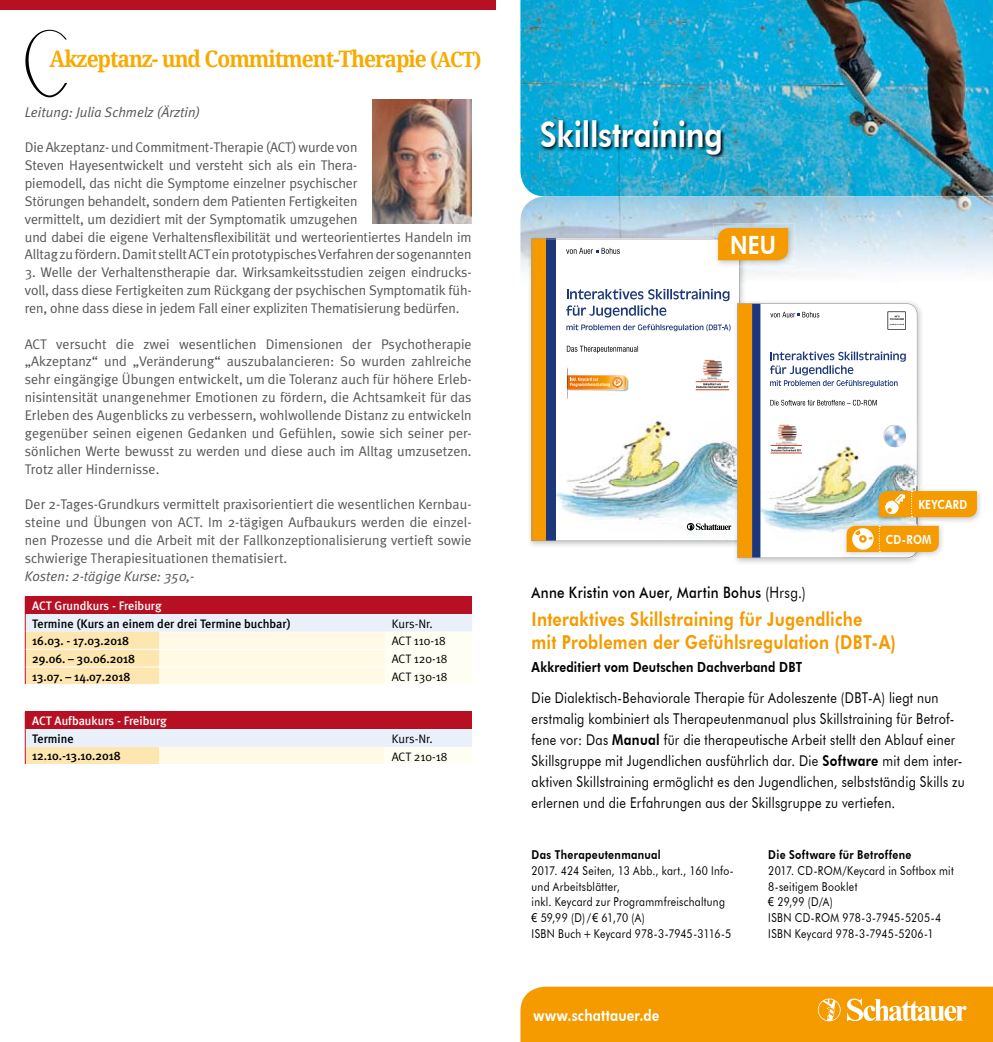
<style>
.page{position:relative;width:993px;height:1042px;background:#fff}
.page>*{position:absolute;margin:0;border:0;box-sizing:border-box;transform-origin:0 0}
.t1{font:800 35px "Futura BT";letter-spacing:-.005em;color:#fff;scale:.85 1}
.t2{font:800 25.2px "Futura BT";color:#fff;scale:.83 1}
.t3{font:700 22.75px "Droid Serif";letter-spacing:-.05em;color:#f8aa00;scale:.92 1}
.t4{font:800 19.25px/22.8px "Futura BT";letter-spacing:.015em;color:#f59b00;scale:.85 1}
.t5{font:500 15.75px "Futura BT";letter-spacing:.02em;color:#000;scale:.85 1}
.t6{font:800 15.75px "Futura BT";letter-spacing:.015em;color:#fff;scale:.85 1}
.t7{font:14.88px/21px "Futura BT";letter-spacing:.02em;color:#000;scale:.85 1}
.t8{font:14px/17.8px "Meta Plus Normal";letter-spacing:-.01em;color:#565655;text-align:justify}
.t9{font:italic 14px "Meta Plus Normal";color:#565655}
.t10{font:800 14px "Futura BT";letter-spacing:.02em;color:#000;scale:.85 1}
.t11{font:800 12.6px "Futura BT";letter-spacing:.02em;color:#fff;scale:.83 1}
.t12{font:12.25px/15.8px "Futura BT";letter-spacing:.025em;color:#000;scale:.85 1}
.t13{font:500 12.25px "Meta Plus";color:#000}
.t14{font:12.25px "Meta Plus Normal";color:#000}
.t15{font:800 12.25px "Futura BT";letter-spacing:.03em;color:#000;scale:.85 1}
.t16{font:500 12.25px "Meta Plus";color:#fff}
.s1{font-size:21px}
.s2{font-weight:400}
.s3{font-weight:800}
.s4{font-family:"Arial"}
</style>
<div class="page">
<div style="left:0;top:0;width:496px;height:10px;background:#b81023"></div>
<svg style="left:25px;top:596px;width:447px;height:88px;background:#ebc3b9"></svg>
<hr style="left:26px;top:649px;width:133px;height:1px;background:#fff">
<hr style="left:159px;top:649px;width:225px;height:1px;background:#fff">
<hr style="left:384px;top:649px;width:88px;height:1px;background:#fff">
<hr style="left:26px;top:666px;width:133px;height:1px;background:#fff">
<hr style="left:159px;top:666px;width:225px;height:1px;background:#fff">
<hr style="left:384px;top:666px;width:88px;height:1px;background:#fff">
<svg style="left:25px;top:711px;width:447px;height:53px;background:#dfa5a6"></svg>
<img style="left:520px;top:0;width:472px;height:280px">
<img style="left:539px;top:119px;width:185px;height:40px">
<img style="left:527px;top:234px;width:218px;height:312px">
<svg style="left:531px;top:239px;width:208px;height:302px"></svg>
<img style="left:732px;top:299px;width:7px;height:242px">
<img style="left:713px;top:223px;width:81px;height:44px">
<img style="left:713px;top:234px;width:32px;height:33px">
<img style="left:713px;top:239px;width:26px;height:28px">
<div style="left:717px;top:228px;width:70px;height:32px;background:#f59b00"></div>
<img style="left:976px;top:491px;width:4px;height:28px">
<svg style="left:737px;top:304px;width:239px;height:254px"></svg>
<svg style="left:520px;top:986px;width:473px;height:56px;background:#f5a110"></svg>
<svg style="left:25px;top:30px;width:42px;height:67px"></svg>
<img style="left:372px;top:99px;width:99px;height:124px">
<h3 class="t3" style="left:50px;top:43px;width:470px">Akzeptanz- und Commitment-Therapie <span class="s1">(ACT)</span></h3>
<p class="t9" style="left:25px;top:104px;width:177px">Leitung: Julia Schmelz (Ärztin)</p>
<p class="t8" style="left:25px;top:138px;width:448px;text-align:left">Die Akzeptanz- und Commitment-Therapie (ACT) wurde von<br>Steven Hayesentwickelt und versteht sich als ein Thera-<br>piemodell, das nicht die Symptome einzelner psychischer<br>Störungen behandelt, sondern dem Patienten Fertigkeiten<br>vermittelt, um dezidiert mit der Symptomatik umzugehen<br>und dabei die eigene Verhaltensflexibilität und werteorientiertes Handeln im Alltag zu fördern. Damit stellt ACT ein prototypisches Verfahren der sogenannten</p>
<p class="t8" style="left:25px;top:263px;width:448px">3. Welle der Verhaltenstherapie dar. Wirksamkeitsstudien zeigen eindrucks&shy;voll, dass diese Fertigkeiten zum Rückgang der psychischen Symptomatik füh&shy;ren, ohne dass diese in jedem Fall einer expliziten Thematisierung bedürfen.</p>
<p class="t8" style="left:25px;top:335px;width:448px">ACT versucht die zwei wesentlichen Dimensionen der Psychotherapie „Akzeptanz“ und „Veränderung“ auszubalancieren: So wurden zahlreiche sehr eingängige Übungen entwickelt, um die Toleranz auch für höhere Erleb&shy;nisintensität unangenehmer Emotionen zu fördern, die Achtsamkeit für das Erleben des Augenblicks zu verbessern, wohlwollende Distanz zu entwickeln gegenüber seinen eigenen Gedanken und Gefühlen, sowie sich seiner per&shy;sönlichen Werte bewusst zu werden und diese auch im Alltag umzusetzen.<br>Trotz aller Hindernisse.</p>
<p class="t8" style="left:25px;top:495px;width:448px">Der 2-Tages-Grundkurs vermittelt praxisorientiert die wesentlichen Kernbau&shy;steine und Übungen von ACT. Im 2-tägigen Aufbaukurs werden die einzel&shy;nen Prozesse und die Arbeit mit der Fallkonzeptionalisierung vertieft sowie schwierige Therapiesituationen thematisiert.</p>
<p class="t9" style="left:25px;top:568px;width:171px">Kosten: 2-tägige Kurse: 350,-</p>
<p class="t16" style="left:32px;top:599px;width:131px">ACT Grundkurs - Freiburg</p>
<p class="t13" style="left:32px;top:616px;width:260px">Termine (Kurs an einem der drei Termine buchbar)</p>
<p class="t14" style="left:391px;top:616px;width:43px">Kurs-Nr.</p>
<p class="t13" style="left:32px;top:634px;width:98px">16.03. - 17.03.2018</p>
<p class="t14" style="left:391px;top:634px;width:55px">ACT 110-18</p>
<p class="t13" style="left:32px;top:651px;width:104px">29.06. – 30.06.2018</p>
<p class="t14" style="left:391px;top:652px;width:57px">ACT 120-18</p>
<p class="t13" style="left:32px;top:669px;width:100px">13.07. – 14.07.2018</p>
<p class="t14" style="left:391px;top:669px;width:57px">ACT 130-18</p>
<p class="t16" style="left:32px;top:714px;width:136px">ACT Aufbaukurs - Freiburg</p>
<p class="t13" style="left:32px;top:731px;width:43px">Termine</p>
<p class="t14" style="left:391px;top:731px;width:43px">Kurs-Nr.</p>
<p class="t13" style="left:32px;top:749px;width:90px">12.10.-13.10.2018</p>
<p class="t14" style="left:391px;top:749px;width:57px">ACT 210-18</p>
<h1 class="t1" style="left:540px;top:113px;width:216px">Skillstraining</h1>
<h2 class="t2" style="left:729px;top:229px;width:57px">NEU</h2>
<p class="t11" style="left:918px;top:497px;width:61px">KEYCARD</p>
<p class="t11" style="left:885px;top:531px;width:56px">CD-ROM</p>
<p class="t5" style="left:531px;top:583px;width:324px">Anne Kristin von Auer, Martin Bohus <span class="s2">(Hrsg.)</span></p>
<h3 class="t4" style="left:531px;top:608px;width:430px">Interaktives Skillstraining für Jugendliche<br>mit Problemen der Gefühlsregulation (DBT-A)</h3>
<p class="t10" style="left:531px;top:658px;width:320px">Akkreditiert vom Deutschen Dachverband DBT</p>
<p class="t7" style="left:531px;top:687px;width:511px">Die Dialektisch-Behaviorale Therapie für Adoleszente (DBT-A) liegt nun erstmalig kombiniert als Therapeutenmanual plus Skillstraining für Betrof&shy;fene vor: Das <span class="s3">Manual</span> für die therapeutische Arbeit stellt den Ablauf einer Skillsgruppe mit Jugendlichen ausführlich dar. Die <span class="s3">Software</span> mit dem inter&shy;aktiven Skillstraining ermöglicht es den Jugendlichen, selbstständig Skills zu erlernen und die Erfahrungen aus der Skillsgruppe zu vertiefen.</p>
<p class="t15" style="left:531px;top:847px;width:153px">Das Therapeutenmanual</p>
<p class="t12" style="left:531px;top:862px;width:239px">2017. 424 Seiten, 13 Abb., kart., 160 Info&shy;und Arbeitsblätter,<br>inkl. Keycard zur Programmfreischaltung <span class="s4">€</span> 59,99 (D) / <span class="s4">€</span> 61,70 (A)<br>ISBN Buch + Keycard 978-3-7945-3116-5</p>
<p class="t15" style="left:768px;top:847px;width:170px">Die Software für Betroffene</p>
<p class="t12" style="left:768px;top:862px;width:219px">2017. CD-ROM/Keycard in Softbox mit<br>8-seitigem Booklet<br><span class="s4">€</span> 29,99 (D/A)<br>ISBN CD-ROM 978-3-7945-5205-4<br>ISBN Keycard 978-3-7945-5206-1</p>
<p class="t6" style="left:533px;top:1006px;width:150px">www.schattauer.de</p>
</div>
